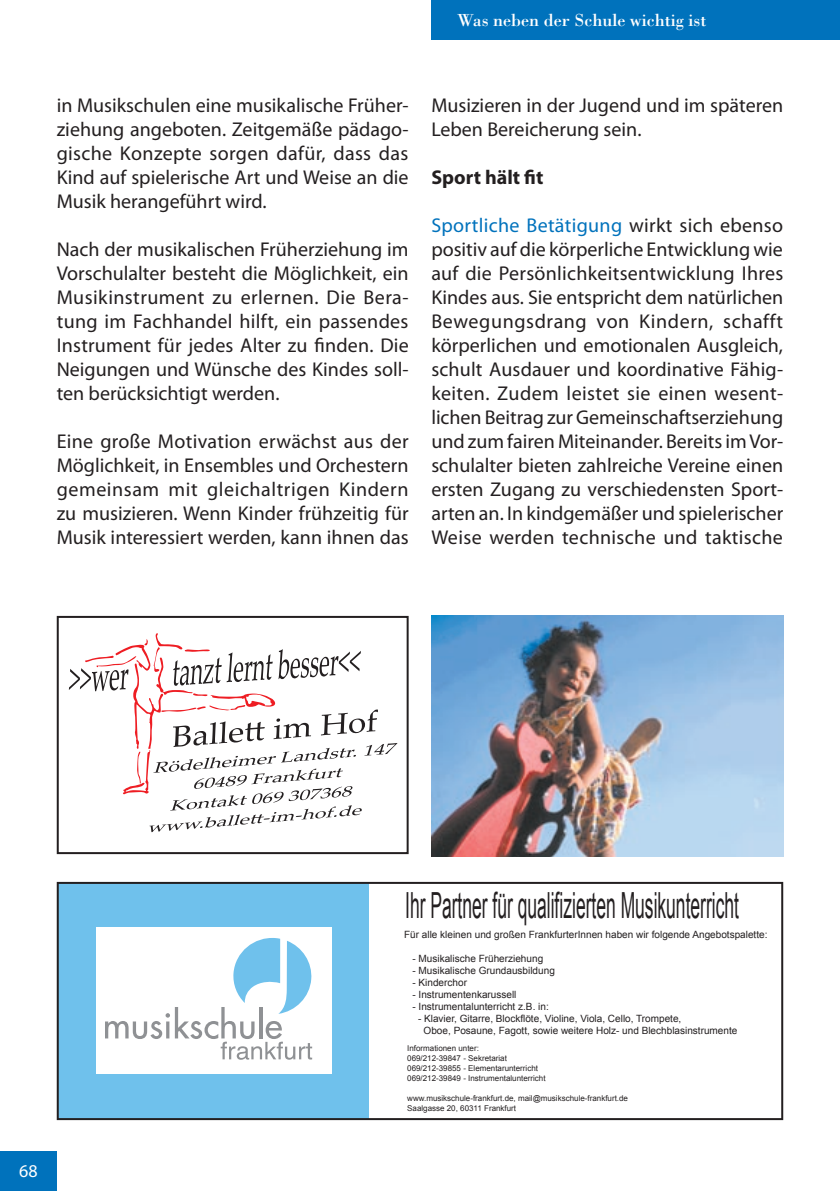
<style>
.page{position:relative;width:840px;height:1191px;background:#fff}
.page>*{position:absolute;margin:0;border:0;box-sizing:border-box;transform-origin:0 0}
.t1{font:36px "Arial";color:#231f20;scale:.48 1}
.t2{font:20px/24px "Myriad Pro";color:#231f20;text-align:justify}
.t3{font:700 20px "Myriad Pro";color:#231f20}
.t4{font:18px "Bodoni Std";color:#fff}
.t5{font:18px "Myriad Pro";color:#fff}
.t6{font:10px/12px "Arial";color:#231f20}
.t7{font:8px/10px "Arial";color:#231f20}
.s1{color:#0072bc}
</style>
<div class="page">
<div style="left:0;top:1151px;width:57px;height:40px;background:#0072bc"></div>
<div style="left:431px;top:0;width:408px;height:40px;background:#0072bc"></div>
<hr style="left:839px;top:0;width:1px;height:40px;background:#7ca7d8">
<img style="left:431px;top:616px;width:351px;height:240px">
<div style="left:57px;top:616px;width:351px;height:238px;border:2px solid #231f20"></div>
<svg style="left:69px;top:633px;width:328px;height:199px"></svg>
<div style="left:58px;top:883px;width:310px;height:236px;background:#6fc1ec"></div>
<div style="left:57px;top:882px;width:725px;height:238px;border:2px solid #231f20"></div>
<div style="left:97px;top:927px;width:235px;height:147px;background:#fff"></div>
<svg style="left:105px;top:938px;width:207px;height:121px"></svg>
<p class="t4" style="left:457px;top:9px;width:251px">Was neben der Schule wichtig ist</p>
<p class="t2" style="left:57px;top:93px;width:353px">in Musikschulen eine musikalische Früher&shy;ziehung angeboten. Zeitgemäße pädago&shy;gische Konzepte sorgen dafür, dass das Kind auf spielerische Art und Weise an die Musik herangeführt wird.</p>
<p class="t2" style="left:57px;top:237px;width:353px">Nach der musikalischen Früherziehung im Vorschulalter besteht die Möglichkeit, ein Musikinstrument zu erlernen. Die Bera&shy;tung im Fachhandel hilft, ein passendes Instrument für jedes Alter zu finden. Die Neigungen und Wünsche des Kindes soll&shy;ten berücksichtigt werden.</p>
<p class="t2" style="left:57px;top:429px;width:353px">Eine große Motivation erwächst aus der Möglichkeit, in Ensembles und Orchestern gemeinsam mit gleichaltrigen Kindern zu musizieren. Wenn Kinder frühzeitig für Musik interessiert werden, kann ihnen das</p>
<p class="t2" style="left:431px;top:93px;width:353px">Musizieren in der Jugend und im späteren<br>Leben Bereicherung sein.</p>
<p class="t3" style="left:431px;top:166px;width:113px">Sport hält fit</p>
<p class="t2" style="left:431px;top:213px;width:353px"><span class="s1">Sportliche Betätigung</span> wirkt sich ebenso positiv auf die körperliche Entwicklung wie auf die Persönlichkeitsentwicklung Ihres Kindes aus. Sie entspricht dem natürlichen Bewegungsdrang von Kindern, schafft körperlichen und emotionalen Ausgleich, schult Ausdauer und koordinative Fähig&shy;keiten. Zudem leistet sie einen wesent&shy;lichen Beitrag zur Gemeinschaftserziehung und zum fairen Miteinander. Bereits im Vor&shy;schulalter bieten zahlreiche Vereine einen ersten Zugang zu verschiedensten Sport&shy;arten an. In kindgemäßer und spielerischer Weise werden technische und taktische</p>
<p class="t5" style="left:19px;top:1161px;width:20px">68</p>
<h1 class="t1" style="left:405px;top:881px;width:696px">Ihr Partner für qualifizierten Musikunterricht</h1>
<p class="t6" style="left:404px;top:928px;width:365px">Für alle kleinen und großen FrankfurterInnen haben wir folgende Angebotspalette:</p>
<p class="t6" style="left:412px;top:952px;width:132px">- Musikalische Früherziehung</p>
<p class="t6" style="left:412px;top:964px;width:144px">- Musikalische Grundausbildung</p>
<p class="t6" style="left:412px;top:976px;width:56px">- Kinderchor</p>
<p class="t6" style="left:412px;top:988px;width:105px">- Instrumentenkarussell</p>
<p class="t6" style="left:412px;top:1000px;width:138px">- Instrumentalunterricht z.B. in:</p>
<p class="t6" style="left:423px;top:1012px;width:315px;text-indent:-6px">- Klavier, Gitarre, Blockflöte, Violine, Viola, Cello, Trompete,<br>Oboe, Posaune, Fagott, sowie weitere Holz- und Blechblasinstrumente</p>
<p class="t7" style="left:407px;top:1043px;width:140px">Informationen unter:<br>069/212-39847 - Sekretariat 069/212-39855 - Elementarunterricht 069/212-39849 - Instrumentalunterricht</p>
<p class="t7" style="left:407px;top:1093px;width:222px">www.musikschule-frankfurt.de, mail@musikschule-frankfurt.de<br>Saalgasse 20, 60311 Frankfurt</p>
</div>
